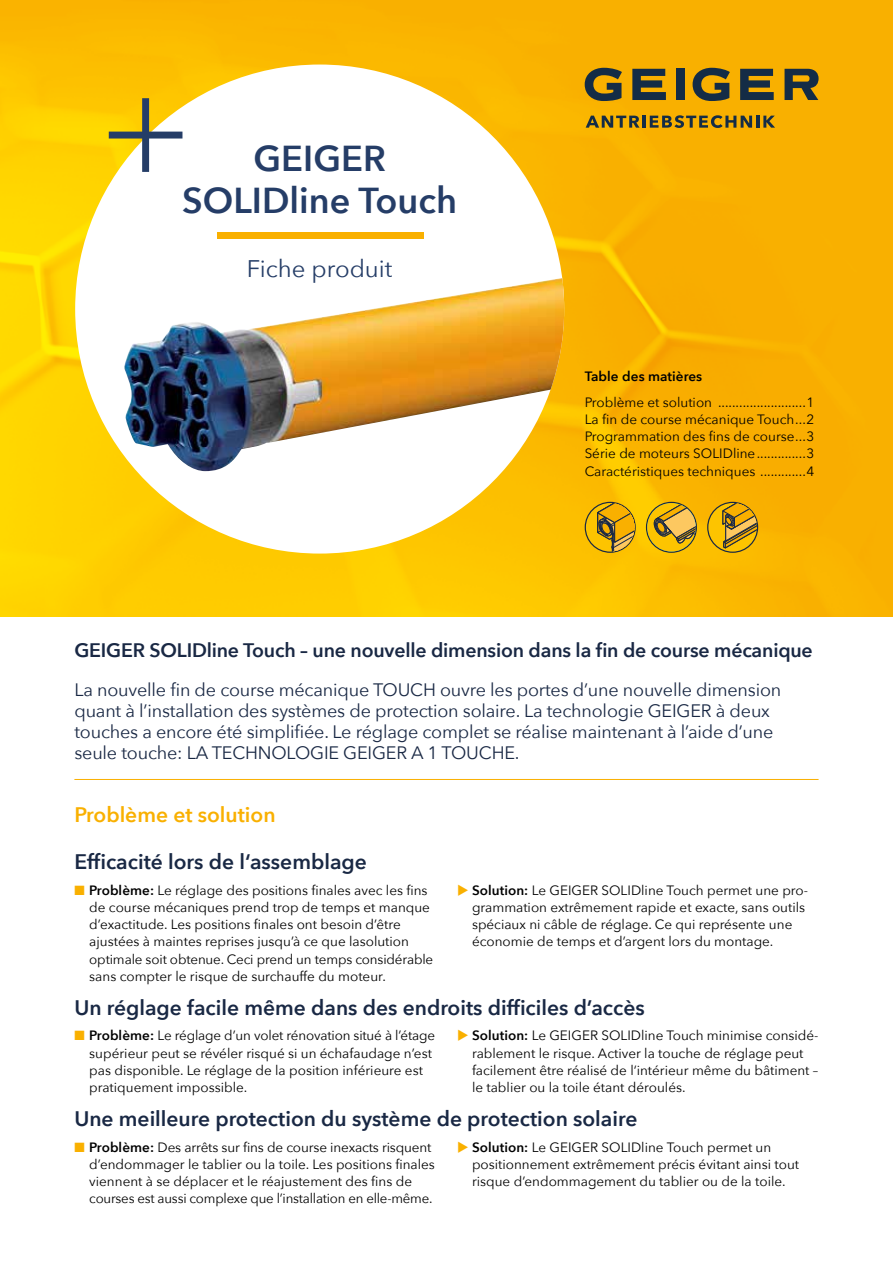
<style>
.page{position:relative;width:893px;height:1263px;background:#fff}
.page>*{position:absolute;margin:0;border:0;box-sizing:border-box;transform-origin:0 0}
.t1{font:600 36px/42px "Avenir Next";color:#253d67;text-align:center}
.t2{font:24px "Avenir Next";color:#253d67}
.t3{font:600 21px "Avenir Next";color:#192844}
.t4{font:600 21px "Avenir Next";color:#f9b000}
.t5{font:600 19.5px "Avenir Next";letter-spacing:-.01em;color:#192844}
.t6{font:18px/21px "Avenir Next";letter-spacing:-.01em;color:#192844}
.t7{font:13.5px/17.2px "Avenir Next";color:#000}
.t8{font:600 13.5px "Avenir Next";letter-spacing:.005em;color:#000}
.s1{color:#f9b000}
.s2{font-weight:600}
</style>
<div class="page">
<img style="left:0;top:0;width:893px;height:617px">
<div style="left:75px;top:65px;width:489px;height:489px;background:#fff;border-radius:50%"></div>
<img style="left:124px;top:278px;width:440px;height:193px">
<div style="left:217px;top:232px;width:207px;height:7px;background:#f9b000"></div>
<svg style="left:109px;top:98px;width:73px;height:74px"></svg>
<svg style="left:632px;top:69px;width:34px;height:31px"></svg>
<div style="left:676px;top:69px;width:8px;height:31px;background:#142c46"></div>
<svg style="left:740px;top:69px;width:34px;height:31px"></svg>
<svg style="left:784px;top:69px;width:35px;height:31px"></svg>
<svg style="left:585px;top:68px;width:37px;height:33px"></svg>
<svg style="left:693px;top:68px;width:37px;height:33px"></svg>
<svg style="left:586px;top:115px;width:189px;height:13px;background:#90741f"></svg>
<hr style="left:74px;top:779px;width:745px;height:1px;background:#f9b000">
<svg style="left:646px;top:502px;width:51px;height:51px"></svg>
<div style="left:647px;top:503px;width:49px;height:49px;background:#fdc400;border-radius:50%"></div>
<svg style="left:653px;top:503px;width:43px;height:43px"></svg>
<svg style="left:707px;top:502px;width:51px;height:51px"></svg>
<div style="left:708px;top:503px;width:49px;height:49px;background:#fdc400;border-radius:50%"></div>
<svg style="left:721px;top:503px;width:36px;height:46px"></svg>
<svg style="left:585px;top:502px;width:51px;height:51px"></svg>
<div style="left:586px;top:503px;width:48px;height:49px;background:#fdc400;border-radius:50%"></div>
<svg style="left:595px;top:503px;width:39px;height:49px"></svg>
<h1 class="t1" style="left:182px;top:136px;width:276px">GEIGER<br>SOLIDline Touch</h1>
<h2 class="t2" style="left:247px;top:248px;width:147px">Fiche produit</h2>
<p class="t8" style="left:585px;top:364px;width:119px">Table des matières</p>
<p class="t7" style="left:585px;top:393px;width:231px;text-align:justify">Problème et solution .........................1<br>La fin de course mécanique Touch...2<br>Programmation des fins de course...3<br>Série de moteurs SOLIDline..............3<br>Caractéristiques techniques .............4</p>
<h3 class="t5" style="left:74px;top:634px;width:740px">GEIGER SOLIDline Touch – une nouvelle dimension dans la fin de course mécanique</h3>
<p class="t6" style="left:74px;top:678px;width:708px">La nouvelle fin de course mécanique TOUCH ouvre les portes d’une nouvelle dimension quant à l’installation des systèmes de protection solaire. La technologie GEIGER à deux touches a encore été simplifiée. Le réglage complet se réalise maintenant à l’aide d’une seule touche: LA TECHNOLOGIE GEIGER A 1 TOUCHE.</p>
<h3 class="t4" style="left:74px;top:797px;width:203px">Problème et solution</h3>
<h3 class="t3" style="left:74px;top:843px;width:294px">Efficacité lors de l‘assemblage</h3>
<p class="t7" style="left:89px;top:881px;width:345px;text-indent:-15px"><span class="s1">■</span> <span class="s2">Problème:</span> Le réglage des positions finales avec les fins de course mécaniques prend trop de temps et manque d’exactitude. Les positions finales ont besoin d’être ajustées à maintes reprises jusqu’à ce que lasolution optimale soit obtenue. Ceci prend un temps considérable sans compter le risque de surchauffe du moteur.</p>
<p class="t7" style="left:472px;top:881px;width:338px;text-indent:-15px"><span class="s1">◆</span> <span class="s2">Solution:</span> Le GEIGER SOLIDline Touch permet une pro&shy;grammation extrêmement rapide et exacte, sans outils spéciaux ni câble de réglage. Ce qui représente une économie de temps et d’argent lors du montage.</p>
<h3 class="t3" style="left:74px;top:989px;width:572px">Un réglage facile même dans des endroits difficiles d’accès</h3>
<p class="t7" style="left:89px;top:1026px;width:347px;text-indent:-15px"><span class="s1">■</span> <span class="s2">Problème:</span> Le réglage d’un volet rénovation situé à l’étage supérieur peut se révéler risqué si un échafaudage n’est pas disponible. Le réglage de la position inférieure est pratiquement impossible.</p>
<p class="t7" style="left:472px;top:1026px;width:348px;text-indent:-15px"><span class="s1">◆</span> <span class="s2">Solution:</span> Le GEIGER SOLIDline Touch minimise considé&shy;rablement le risque. Activer la touche de réglage peut facilement être réalisé de l‘intérieur même du bâtiment – le tablier ou la toile étant déroulés.</p>
<h3 class="t3" style="left:74px;top:1100px;width:564px">Une meilleure protection du système de protection solaire</h3>
<p class="t7" style="left:89px;top:1138px;width:347px;text-indent:-15px"><span class="s1">■</span> <span class="s2">Problème:</span> Des arrêts sur fins de course inexacts risquent d’endommager le tablier ou la toile. Les positions finales viennent à se déplacer et le réajustement des fins de courses est aussi complexe que l’installation en elle-même.</p>
<p class="t7" style="left:472px;top:1138px;width:329px;text-indent:-15px"><span class="s1">◆</span> <span class="s2">Solution:</span> Le GEIGER SOLIDline Touch permet un positionnement extrêmement précis évitant ainsi tout risque d’endommagement du tablier ou de la toile.</p>
</div>
